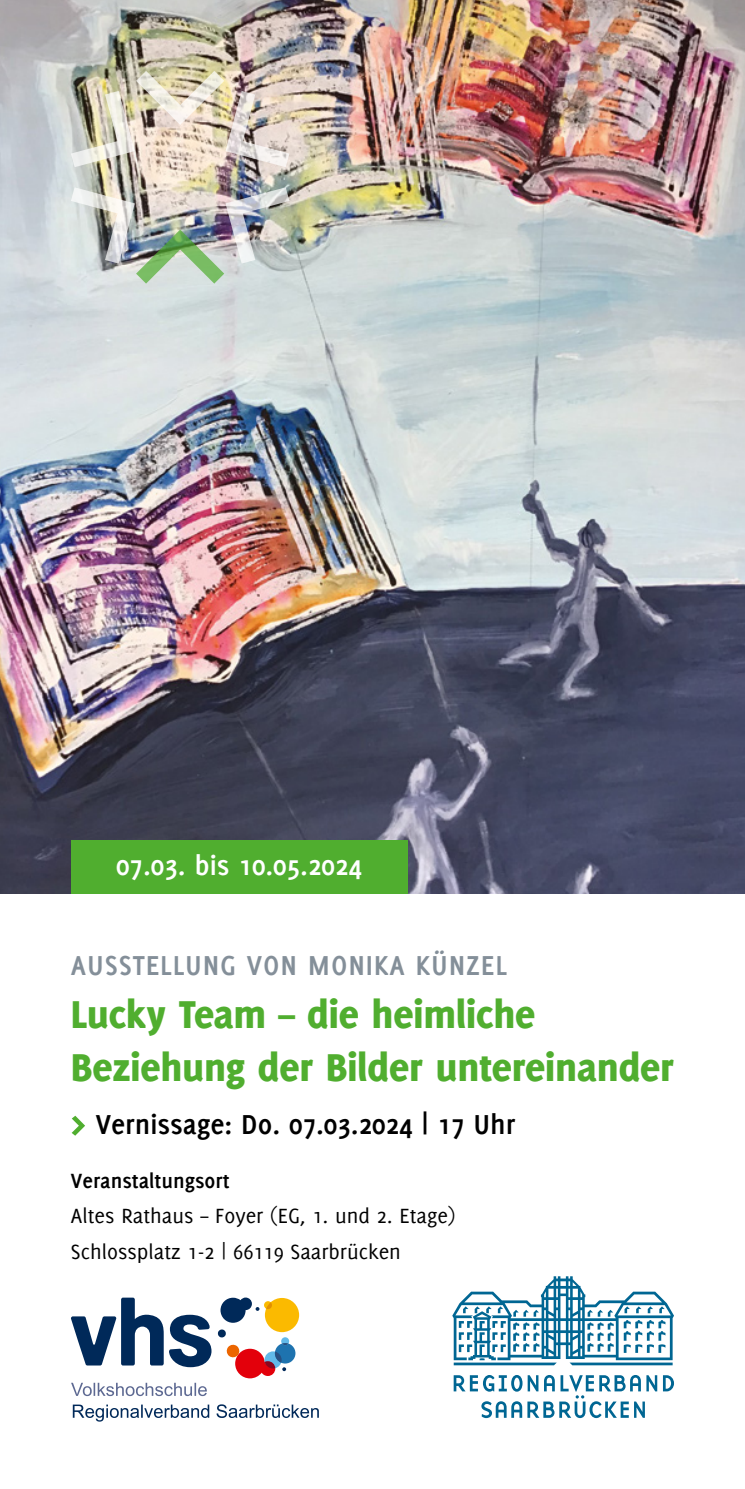
<style>
.page{position:relative;width:745px;height:1489px;background:#fff}
.page>*{position:absolute;margin:0;border:0;box-sizing:border-box;transform-origin:0 0}
.t1{font:800 42.5px/53.2px "Delicious";letter-spacing:-.005em;color:#50ae2f}
.t2{font:700 30px "Delicious";color:#000}
.t3{font:700 30px "Delicious";letter-spacing:.03em;color:#848f99}
.t4{font:700 30px "Delicious";color:#fff}
.t5{font:22.5px/35.5px "Delicious";color:#000}
.t6{font:700 22.5px "Delicious";color:#000}
.s1{font-size:50px;color:#50ae2f}
</style>
<div class="page">
<img style="left:0;top:0;width:744px;height:893px">
<div style="left:71px;top:840px;width:336px;height:53px;background:#50ae2f"></div>
<img style="left:71px;top:71px;width:218px;height:96px">
<img style="left:71px;top:187px;width:218px;height:96px">
<svg style="left:452px;top:1276px;width:221px;height:89px"></svg>
<svg style="left:453px;top:1375px;width:220px;height:42px"></svg>
<svg style="left:71px;top:1297px;width:140px;height:69px"></svg>
<svg style="left:217px;top:1297px;width:82px;height:81px"></svg>
<svg style="left:71px;top:1382px;width:136px;height:13px"></svg>
<svg style="left:73px;top:1404px;width:245px;height:17px"></svg>
<h2 class="t4" style="left:116px;top:848px;width:247px">07.03. bis 10.05.2024</h2>
<h2 class="t3" style="left:71px;top:947px;width:437px">AUSSTELLUNG VON MONIKA KÜNZEL</h2>
<h1 class="t1" style="left:71px;top:986px;width:604px">Lucky Team – die heimliche<br>Beziehung der Bilder untereinander</h1>
<h2 class="t2" style="left:71px;top:1107px;width:445px"><span class="s1">&gt;</span> Vernissage: Do. 07.03.2024 | 17 Uhr</h2>
<p class="t6" style="left:71px;top:1167px;width:160px">Veranstaltungsort</p>
<p class="t5" style="left:71px;top:1197px;width:386px">Altes Rathaus – Foyer (EG, 1. und 2. Etage)<br>Schlossplatz 1-2 | 66119 Saarbrücken</p>
</div>
